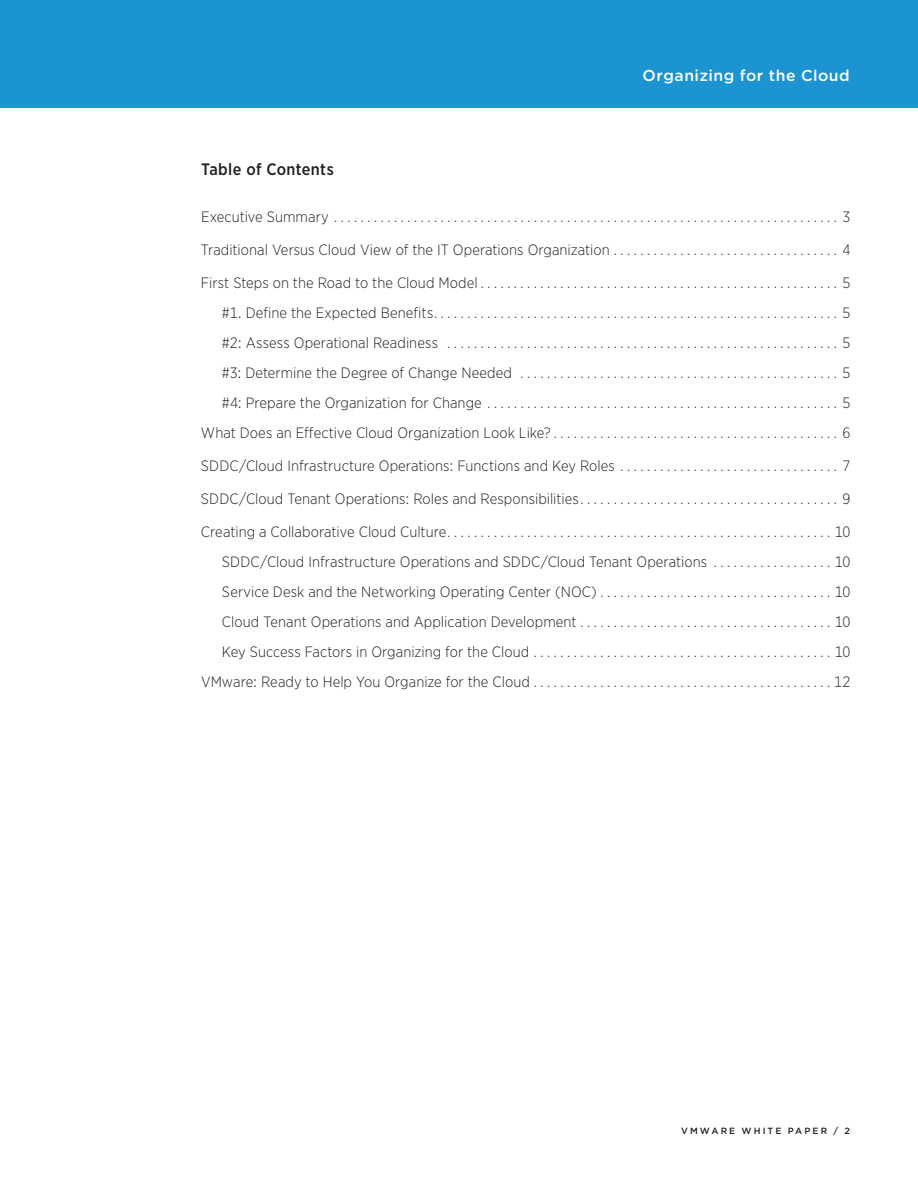
<style>
.page{position:relative;width:918px;height:1188px;background:#fff}
.page>*{position:absolute;margin:0;border:0;box-sizing:border-box;transform-origin:0 0}
.t1{font:500 16.5px "Gotham Narrow";letter-spacing:.02em;color:#231f20}
.t2{font:500 15.75px "Gotham Rounded";letter-spacing:.03em;color:#fff}
.t3{font:300 15px/30px "Gotham Narrow";letter-spacing:.005em;color:#231f20;text-align:right}
.t4{font:500 9px "Gotham";letter-spacing:.23em;color:#231f20}
</style>
<div class="page">
<div style="left:0;top:0;width:918px;height:108px;background:#1c94d2"></div>
<p class="t2" style="left:643px;top:64px;width:209px">Organizing for the Cloud</p>
<p class="t1" style="left:201px;top:159px;width:134px">Table of Contents</p>
<p class="t3" style="left:201px;top:202px;width:651px">Executive Summary . . . . . . . . . . . . . . . . . . . . . . . . . . . . . . . . . . . . . . . . . . . . . . . . . . . . . . . . . . . . . . . . . . . . . . . . . . . . 3</p>
<p class="t3" style="left:201px;top:235px;width:651px">Traditional Versus Cloud View of the IT Operations Organization . . . . . . . . . . . . . . . . . . . . . . . . . . . . . . . . . . 4</p>
<p class="t3" style="left:201px;top:268px;width:651px">First Steps on the Road to the Cloud Model . . . . . . . . . . . . . . . . . . . . . . . . . . . . . . . . . . . . . . . . . . . . . . . . . . . . . . 5 #1. Define the Expected Benefits . . . . . . . . . . . . . . . . . . . . . . . . . . . . . . . . . . . . . . . . . . . . . . . . . . . . . . . . . . . . . 5 #2: Assess Operational Readiness . . . . . . . . . . . . . . . . . . . . . . . . . . . . . . . . . . . . . . . . . . . . . . . . . . . . . . . . . . . 5 #3: Determine the Degree of Change Needed . . . . . . . . . . . . . . . . . . . . . . . . . . . . . . . . . . . . . . . . . . . . . . . . 5 #4: Prepare the Organization for Change . . . . . . . . . . . . . . . . . . . . . . . . . . . . . . . . . . . . . . . . . . . . . . . . . . . . . 5<br>What Does an Effective Cloud Organization Look Like? . . . . . . . . . . . . . . . . . . . . . . . . . . . . . . . . . . . . . . . . . . . 6</p>
<p class="t3" style="left:201px;top:451px;width:651px">SDDC/Cloud Infrastructure Operations: Functions and Key Roles . . . . . . . . . . . . . . . . . . . . . . . . . . . . . . . . . 7</p>
<p class="t3" style="left:201px;top:484px;width:651px">SDDC/Cloud Tenant Operations: Roles and Responsibilities . . . . . . . . . . . . . . . . . . . . . . . . . . . . . . . . . . . . . . . 9</p>
<p class="t3" style="left:201px;top:517px;width:651px">Creating a Collaborative Cloud Culture . . . . . . . . . . . . . . . . . . . . . . . . . . . . . . . . . . . . . . . . . . . . . . . . . . . . . . . . . . 10<br>SDDC/Cloud Infrastructure Operations and SDDC/Cloud Tenant Operations . . . . . . . . . . . . . . . . . . 10<br>Service Desk and the Networking Operating Center (NOC) . . . . . . . . . . . . . . . . . . . . . . . . . . . . . . . . . . . 10<br>Cloud Tenant Operations and Application Development . . . . . . . . . . . . . . . . . . . . . . . . . . . . . . . . . . . . . . 10<br>Key Success Factors in Organizing for the Cloud . . . . . . . . . . . . . . . . . . . . . . . . . . . . . . . . . . . . . . . . . . . . . 10<br>VMware: Ready to Help You Organize for the Cloud . . . . . . . . . . . . . . . . . . . . . . . . . . . . . . . . . . . . . . . . . . . . . 12</p>
<p class="t4" style="left:681px;top:1125px;width:170px">VMWARE WHITE PAPER / 2</p>
</div>
